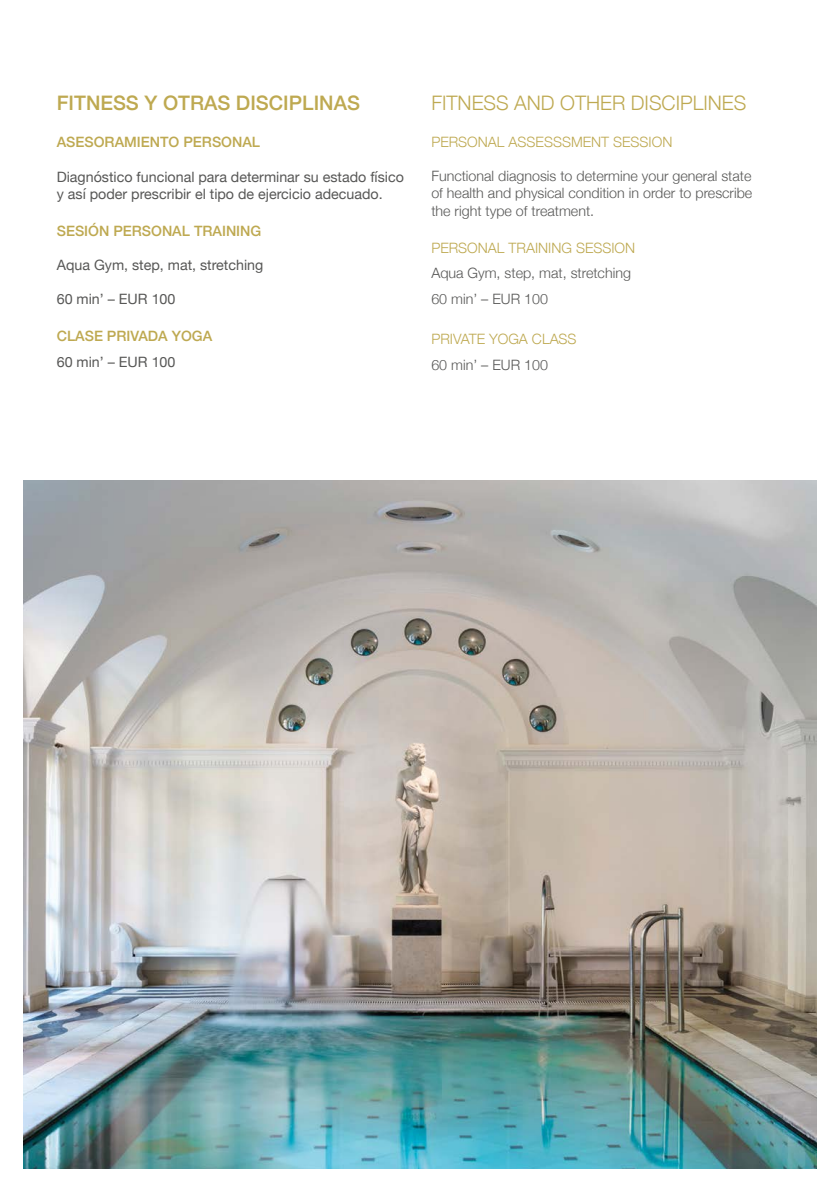
<style>
.page{position:relative;width:840px;height:1191px;background:#fff}
.page>*{position:absolute;margin:0;border:0;box-sizing:border-box;transform-origin:0 0}
.t1{font:300 20px "Helvetica Neue";color:#bea951}
.t2{font:500 20px "Helvetica Neue";color:#bea951}
.t3{font:300 14.2px/17.2px "Helvetica Neue";color:#575756;text-align:justify}
.t4{font:14.2px/17.2px "Helvetica Neue";color:#575756}
.t5{font:300 14.2px "Helvetica Neue";color:#bea951}
.t6{font:500 14.2px "Helvetica Neue";color:#bea951}
</style>
<div class="page">
<img style="left:23px;top:481px;width:793px;height:687px">
<h1 class="t2" style="left:57px;top:87px;width:304px">FITNESS Y OTRAS DISCIPLINAS</h1>
<p class="t6" style="left:57px;top:131px;width:205px">ASESORAMIENTO PERSONAL</p>
<p class="t4" style="left:57px;top:169px;width:348px">Diagnóstico funcional para determinar su estado físico y así poder prescribir el tipo de ejercicio adecuado.</p>
<p class="t6" style="left:57px;top:219px;width:206px">SESIÓN PERSONAL TRAINING</p>
<p class="t4" style="left:57px;top:257px;width:208px">Aqua Gym, step, mat, stretching</p>
<p class="t4" style="left:57px;top:291px;width:120px">60 min’ – EUR 100</p>
<p class="t6" style="left:57px;top:325px;width:157px">CLASE PRIVADA YOGA</p>
<p class="t4" style="left:57px;top:354px;width:120px">60 min’ – EUR 100</p>
<h1 class="t1" style="left:431px;top:87px;width:316px">FITNESS AND OTHER DISCIPLINES</h1>
<p class="t5" style="left:431px;top:130px;width:242px">PERSONAL ASSESSSMENT SESSION</p>
<p class="t3" style="left:431px;top:167px;width:322px">Functional diagnosis to determine your general state of health and physical condition in order to prescribe the right type of treatment.</p>
<p class="t5" style="left:431px;top:236px;width:205px">PERSONAL TRAINING SESSION</p>
<p class="t3" style="left:431px;top:259px;width:201px;line-height:25.6px">Aqua Gym, step, mat, stretching<br>60 min’ – EUR 100</p>
<p class="t5" style="left:431px;top:327px;width:147px">PRIVATE YOGA CLASS</p>
<p class="t3" style="left:431px;top:355px;width:118px">60 min’ – EUR 100</p>
</div>
